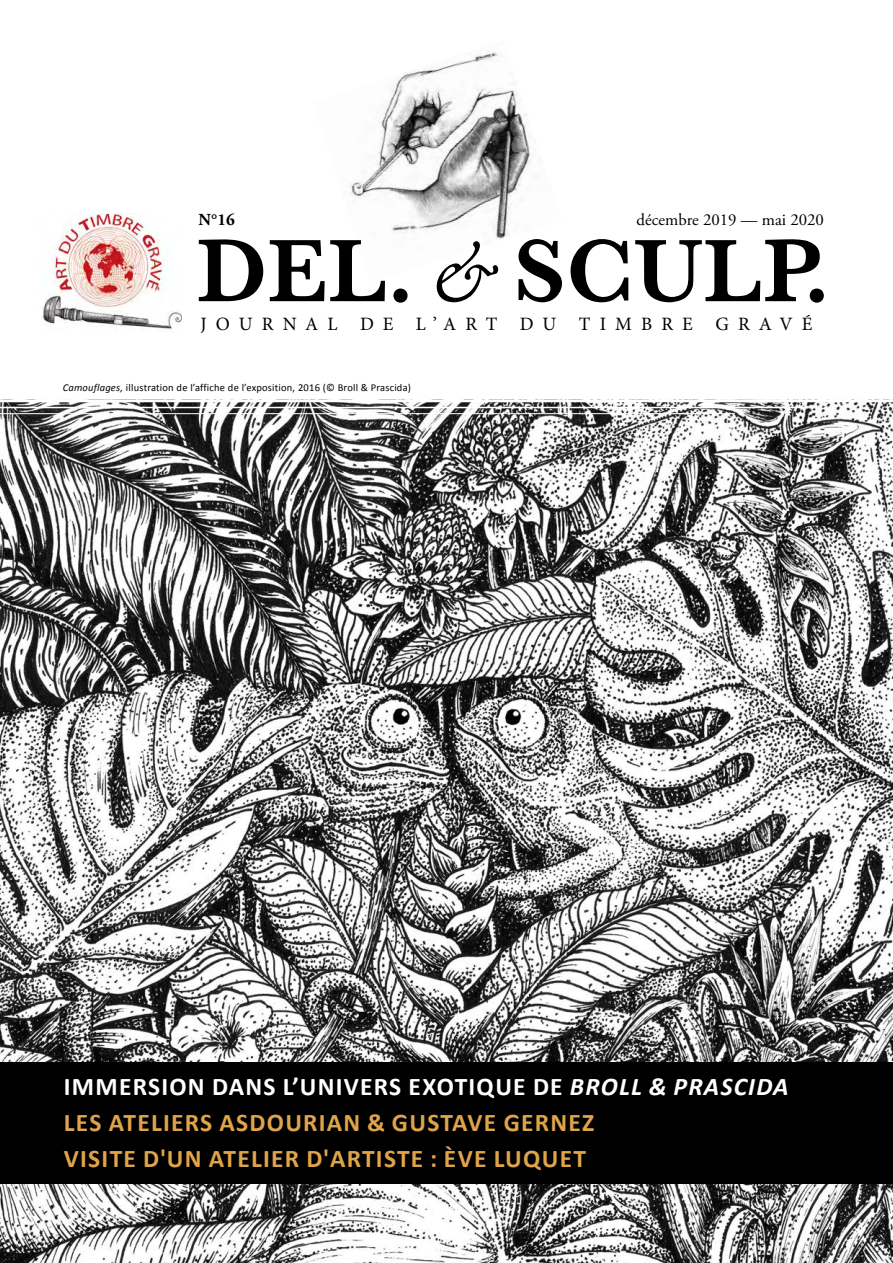
<style>
.page{position:relative;width:893px;height:1263px;background:#fff}
.page>*{position:absolute;margin:0;border:0;box-sizing:border-box;transform-origin:0 0}
.t1{font:600 92.1px "Baskerville";color:#000}
.t2{font:700 25.5px "Calibri";letter-spacing:.05em;color:#dfa44a}
.t3{font:700 25.5px "Calibri";letter-spacing:.05em;color:#fff}
.t4{font:18.9px "Minion Pro";letter-spacing:.485em;color:#000}
.t5{font:16.8px "Adobe Garamond Pro";color:#000}
.t6{font:700 16.8px "Adobe Garamond Pro";color:#000}
.t7{font:10.5px "Calibri";letter-spacing:.02em;color:#000}
.s1{font-family:"Adobe Garamond Pro";font-weight:400;font-style:italic;font-size:78.75px}
.s2{font-style:italic}
</style>
<div class="page">
<img style="left:0;top:402px;width:893px;height:861px">
<div style="left:0;top:1062px;width:893px;height:121px;background:#000"></div>
<img style="left:350px;top:52px;width:181px;height:187px">
<img style="left:43px;top:213px;width:139px;height:117px">
<hr style="left:0;top:407px;width:805px;height:1px;background:#fff">
<hr style="left:0;top:413px;width:735px;height:1px;background:#fff">
<p class="t6" style="left:199px;top:210px;width:38px">N°16</p>
<p class="t5" style="left:637px;top:209px;width:189px">décembre 2019 — mai 2020</p>
<p class="t1" style="left:196px;top:207px;width:635px">DEL. <span class="s1">&amp;</span> SCULP.</p>
<p class="t4" style="left:201px;top:312px;width:613px">JOURNAL DE L’ART DU TIMBRE GRAVÉ</p>
<p class="t7" style="left:63px;top:381px;width:350px"><span class="s2">Camouflages,</span> illustration de l’affiche de l’exposition, 2016 (© Broll &amp; Prascida)</p>
<p class="t3" style="left:64px;top:1070px;width:726px">IMMERSION DANS L’UNIVERS EXOTIQUE DE <span class="s2">BROLL &amp; PRASCIDA</span></p>
<p class="t2" style="left:64px;top:1106px;width:532px">LES ATELIERS ASDOURIAN &amp; GUSTAVE GERNEZ</p>
<p class="t2" style="left:64px;top:1142px;width:524px">VISITE D'UN ATELIER D'ARTISTE : ÈVE LUQUET</p>
</div>
